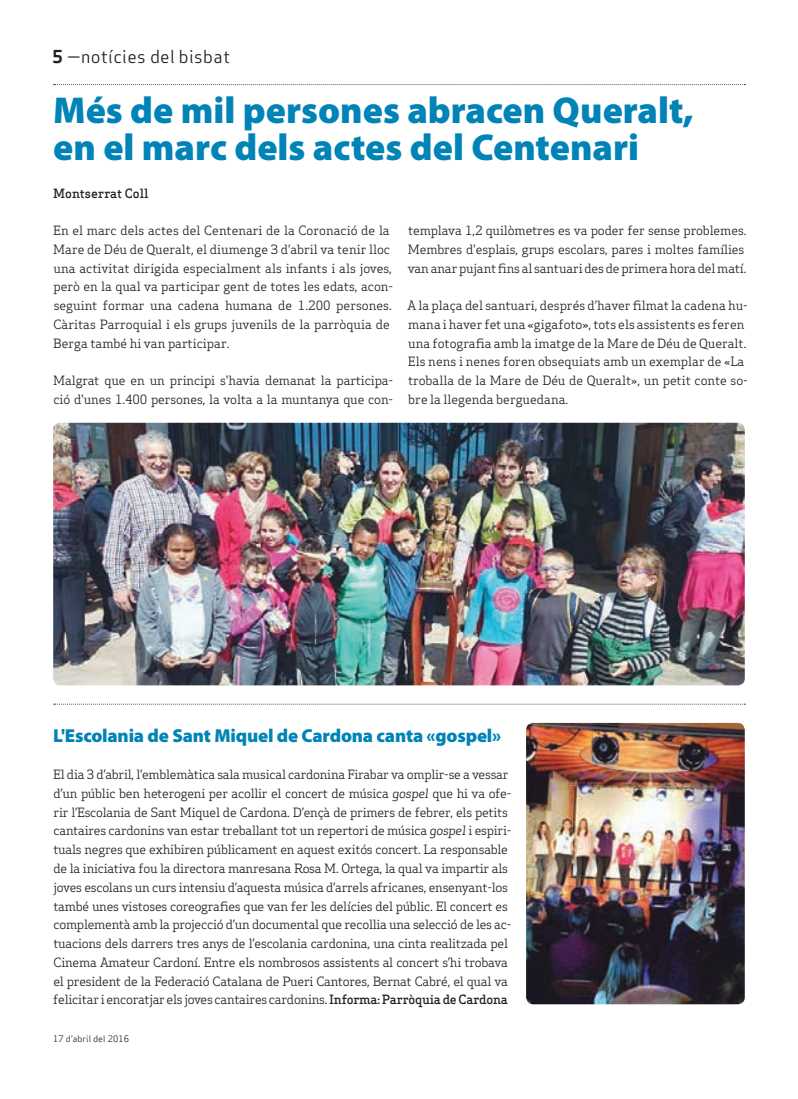
<style>
.page{position:relative;width:798px;height:1099px;background:#fff}
.page>*{position:absolute;margin:0;border:0;box-sizing:border-box;transform-origin:0 0}
.Titulars{font:900 37.5px/37.5px "Myriad Pro";color:#0083b6}
.Titular_Petit{font:900 18.75px "Myriad Pro";letter-spacing:-.01em;color:#0083b6}
.Capçalera{font:17.5px "Apex Sans Book T";letter-spacing:.02em;color:#231f20}
.Text_General{font:12.5px/18.8px "Apex Serif";letter-spacing:-.02em;color:#231f20}
.Text_General-2{font:12.5px/18.8px "Apex Serif";color:#231f20}
.Autors{font:500 12.5px "Apex Serif";color:#231f20}
.Data_Peu{font:8.75px "Apex Sans Book T";letter-spacing:.02em;color:#231f20}
.s1{font-family:"Apex Sans Bold T"}
.s2{font-style:italic}
.s3{font-weight:500}
</style>
<div class="page">
<img style="left:526px;top:723px;width:218px;height:281px">
<svg style="left:54px;top:703px;width:691px;height:1px"></svg>
<img style="left:53px;top:423px;width:691px;height:262px">
<svg style="left:526px;top:760px;width:6px;height:13px"></svg>
<svg style="left:54px;top:84px;width:691px;height:1px"></svg>
<p class="Capçalera" style="left:52px;top:46px;width:179px"><span class="s1">5</span> —notícies del bisbat</p>
<p class="Titulars" style="left:53px;top:90px;width:641px">Més de mil persones abracen Queralt, en el marc dels actes del Centenari</p>
<p class="Autors" style="left:53px;top:185px;width:97px">Montserrat Coll</p>
<p class="Text_General-2" style="left:53px;top:221px;width:341px">En el marc dels actes del Centenari de la Coronació de la Mare de Déu de Queralt, el diumenge 3 d’abril va tenir lloc una activitat dirigida especialment als infants i als joves, però en la qual va participar gent de totes les edats, acon&shy;seguint formar una cadena humana de 1.200 persones.<br>Càritas Parroquial i els grups juvenils de la parròquia de Berga també hi van participar.</p>
<p class="Text_General" style="left:53px;top:371px;width:341px">Malgrat que en un principi s'havia demanat la participa&shy;ció d'unes 1.400 persones, la volta a la muntanya que con-</p>
<p class="Text_General" style="left:407px;top:221px;width:340px">templava 1,2 quilòmetres es va poder fer sense problemes.<br>Membres d'esplais, grups escolars, pares i moltes famílies van anar pujant fins al santuari des de primera hora del matí.</p>
<p class="Text_General-2" style="left:407px;top:296px;width:342px">A la plaça del santuari, després d’haver filmat la cadena hu&shy;mana i haver fet una «gigafoto», tots els assistents es feren una fotografia amb la imatge de la Mare de Déu de Queralt.<br>Els nens i nenes foren obsequiats amb un exemplar de «La troballa de la Mare de Déu de Queralt», un petit conte so&shy;bre la llegenda berguedana.</p>
<p class="Titular_Petit" style="left:53px;top:722px;width:449px">L'Escolania de Sant Miquel de Cardona canta «gospel»</p>
<p class="Text_General" style="left:53px;top:765px;width:459px">El dia 3 d’abril, l’emblemàtica sala musical cardonina Firabar va omplir-se a vessar d’un públic ben heterogeni per acollir el concert de música <span class="s2">gospel</span> que hi va ofe&shy;rir l’Escolania de Sant Miquel de Cardona. D’ençà de primers de febrer, els petits cantaires cardonins van estar treballant tot un repertori de música <span class="s2">gospel</span> i espiri&shy;tuals negres que exhibiren públicament en aquest exitós concert. La responsable de la iniciativa fou la directora manresana Rosa M. Ortega, la qual va impartir als joves escolans un curs intensiu d’aquesta música d’arrels africanes, ensenyant-los també unes vistoses coreografies que van fer les delícies del públic. El concert es complementà amb la projecció d’un documental que recollia una selecció de les ac&shy;tuacions dels darrers tres anys de l’escolania cardonina, una cinta realitzada pel Cinema Amateur Cardoní. Entre els nombrosos assistents al concert s’hi trobava el president de la Federació Catalana de Pueri Cantores, Bernat Cabré, el qual va felicitar i encoratjar els joves cantaires cardonins. <span class="s3">Informa: Parròquia de Cardona</span></p>
<p class="Data_Peu" style="left:53px;top:1032px;width:77px">17 d’abril del 2016</p>
</div>
